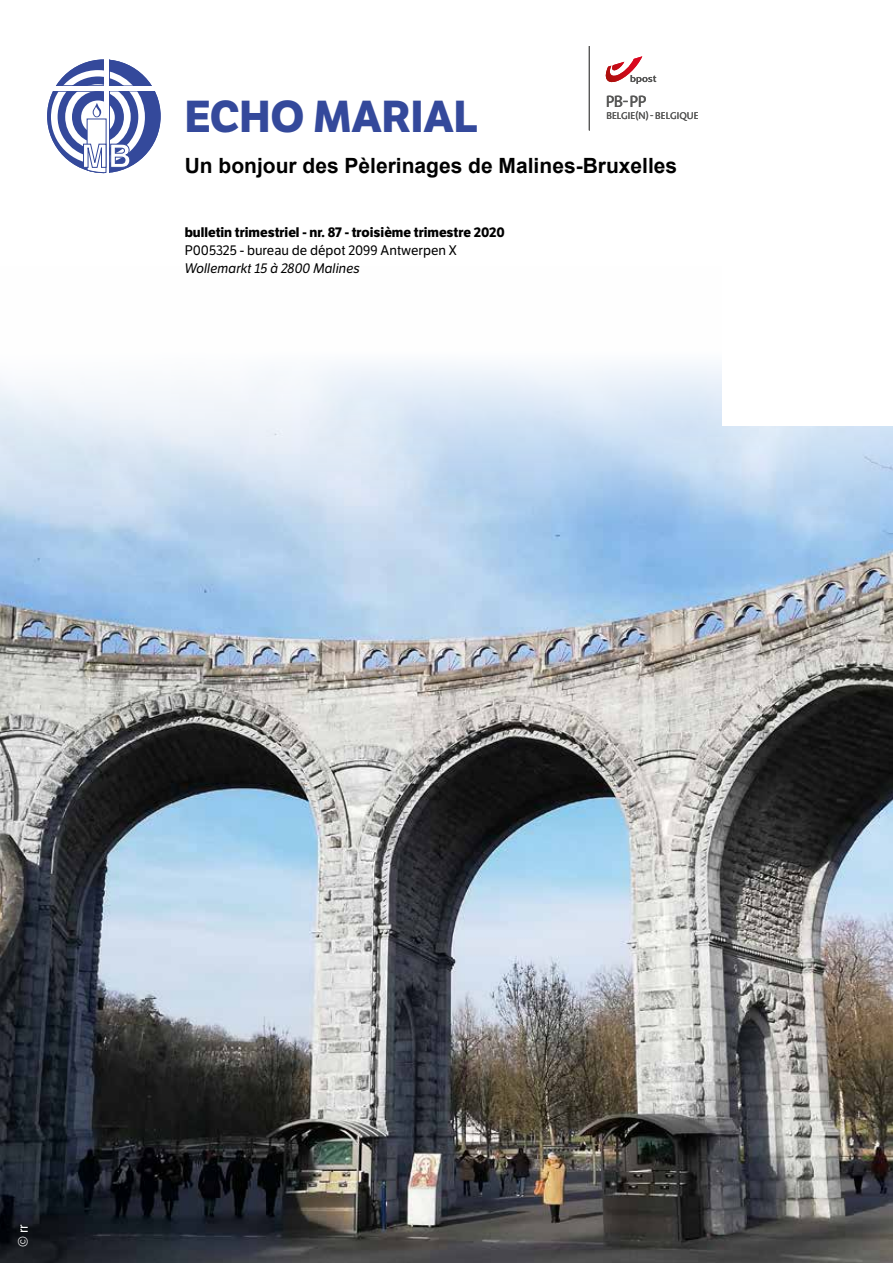
<style>
.page{position:relative;width:893px;height:1263px;background:#fff}
.page>*{position:absolute;margin:0;border:0;box-sizing:border-box;transform-origin:0 0}
.t1{font:700 43.5px "LFT Etica";color:#34499b}
.t2{font:700 21px "Arial";color:#000}
.t3{font:16.5px "Aroma No 2 LT Com";color:#575756}
.t4{font:700 13.5px "LFT Etica";color:#000}
.t5{font:13.5px "LFT Etica";color:#000}
.t6{font:italic 13.5px "LFT Etica";color:#000}
.t7{font:13.5px "LFT Etica";color:#fff}
.t8{font:9.9px "Aroma No 2 LT Com";letter-spacing:.005em;color:#575756}
</style>
<div class="page">
<img style="left:0;top:364px;width:893px;height:899px">
<svg style="left:605px;top:56px;width:51px;height:28px"></svg>
<hr style="left:589px;top:47px;width:1px;height:83px;background:#575756">
<svg style="left:47px;top:59px;width:114px;height:114px"></svg>
<div style="left:723px;top:0;width:170px;height:425px;background:#fff"></div>
<p class="t3" style="left:606px;top:91px;width:42px">PB- PP</p>
<p class="t8" style="left:606px;top:109px;width:94px">BELGIE(N)- BELGIQUE</p>
<h1 class="t1" style="left:185px;top:90px;width:295px">ECHO MARIAL</h1>
<h2 class="t2" style="left:185px;top:152px;width:494px">Un bonjour des Pèlerinages de Malines-Bruxelles</h2>
<p class="t4" style="left:185px;top:224px;width:322px">bulletin trimestriel - nr. 87 - troisième trimestre 2020</p>
<p class="t5" style="left:185px;top:243px;width:274px">P005325 - bureau de dépot 2099 Antwerpen X</p>
<p class="t6" style="left:185px;top:261px;width:177px">Wollemarkt 15 à 2800 Malines</p>
<p class="t7" style="left:15px;top:1247px;width:24px;rotate:-90deg">© rr</p>
</div>
